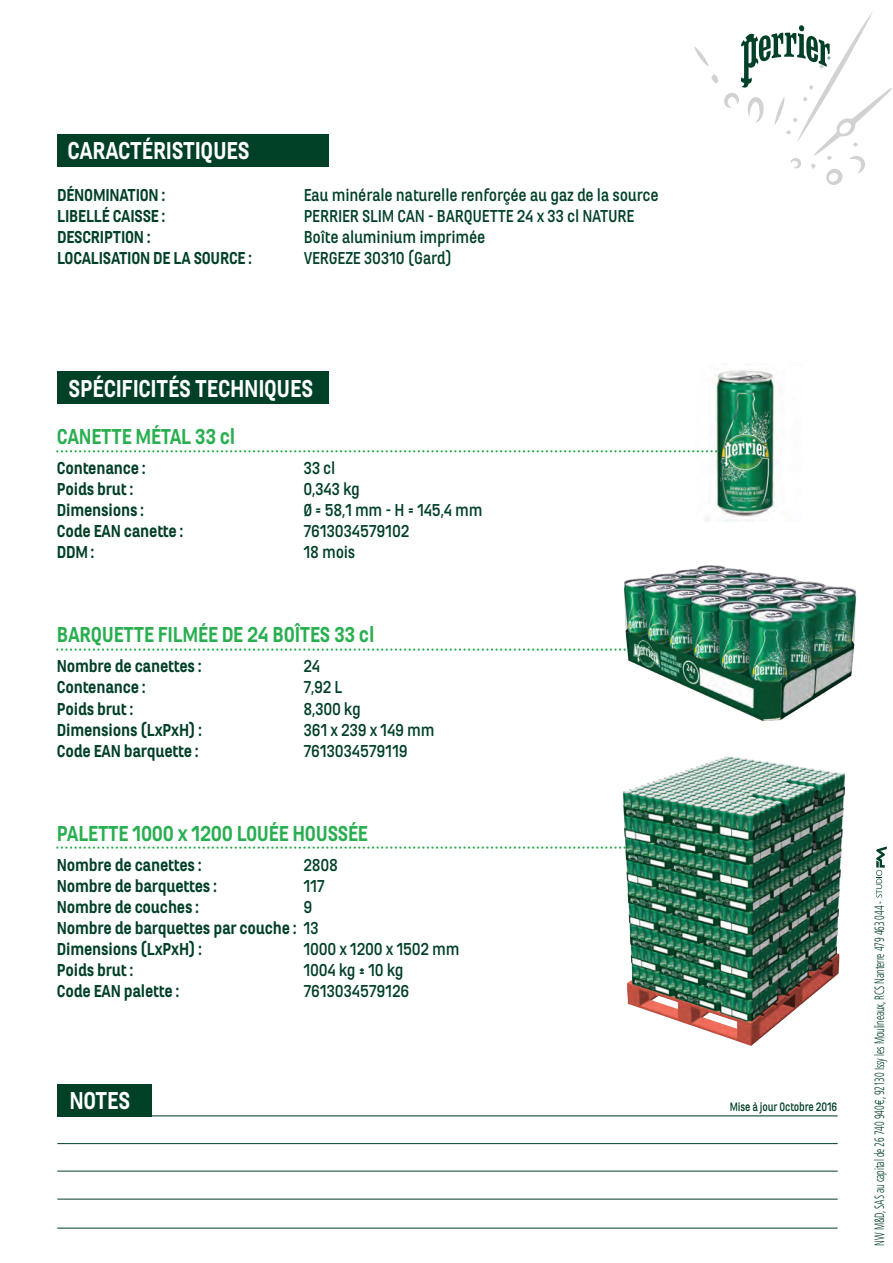
<style>
.page{position:relative;width:893px;height:1263px;background:#fff}
.page>*{position:absolute;margin:0;border:0;box-sizing:border-box;transform-origin:0 0}
.t1{font:900 25.5px "Marianina X Wd FY";letter-spacing:-.015em;color:#fff;scale:.85 1}
.t2{font:900 22.5px "Marianina X Wd FY";letter-spacing:-.015em;color:#29ae50;scale:.85 1}
.t3{font:900 18px/21px "Marianina X Wd FY";letter-spacing:-.015em;color:#004027;scale:.85 1}
.t4{font:700 18px "Marianina X Wd FY";letter-spacing:-.015em;color:#004027;scale:.85 1}
.t5{font:300 condensed 13.5px "Frutiger";letter-spacing:-.01em;color:#004027;scale:.72 1}
.t6{font:700 12.75px "Marianina X Wd FY";letter-spacing:-.015em;color:#004027;scale:.78 1}
.s1{font-weight:700}
.s2{font-family:"Euro Sans";font-weight:400;font-stretch:normal}
</style>
<div class="page">
<img style="left:697px;top:369px;width:81px;height:153px">
<img style="left:624px;top:565px;width:232px;height:157px">
<img style="left:623px;top:756px;width:222px;height:290px">
<div style="left:57px;top:134px;width:272px;height:33px;background:#004027"></div>
<div style="left:57px;top:371px;width:272px;height:33px;background:#004027"></div>
<hr style="left:57px;top:1115px;width:781px;height:1px;background:#004027">
<svg style="left:57px;top:450px;width:660px;height:2px"></svg>
<svg style="left:57px;top:648px;width:570px;height:3px"></svg>
<svg style="left:57px;top:846px;width:568px;height:3px"></svg>
<hr style="left:57px;top:1143px;width:781px;height:1px;background:#004027">
<hr style="left:57px;top:1199px;width:781px;height:1px;background:#004027">
<hr style="left:57px;top:1171px;width:781px;height:1px;background:#004027">
<hr style="left:57px;top:1228px;width:781px;height:1px;background:#004027">
<svg style="left:876px;top:846px;width:11px;height:52px"></svg>
<div style="left:57px;top:1083px;width:95px;height:33px;background:#004027"></div>
<svg style="left:694px;top:12px;width:198px;height:173px"></svg>
<h1 class="t1" style="left:68px;top:137px;width:216px">CARACTÉRISTIQUES</h1>
<p class="t3" style="left:57px;top:185px;width:128px">DÉNOMINATION :</p>
<p class="t4" style="left:304px;top:185px;width:419px">Eau minérale naturelle renforçée au gaz de la source</p>
<p class="t3" style="left:57px;top:206px;width:129px">LIBELLÉ CAISSE :</p>
<p class="t4" style="left:304px;top:206px;width:391px">PERRIER SLIM CAN - BARQUETTE 24 x 33 cl NATURE</p>
<p class="t3" style="left:57px;top:227px;width:111px">DESCRIPTION :</p>
<p class="t4" style="left:304px;top:227px;width:215px">Boîte aluminium imprimée</p>
<p class="t3" style="left:57px;top:248px;width:231px">LOCALISATION DE LA SOURCE :</p>
<p class="t4" style="left:304px;top:248px;width:176px">VERGEZE 30310 (Gard)</p>
<h1 class="t1" style="left:68px;top:375px;width:289px">SPÉCIFICITÉS TECHNIQUES</h1>
<p class="t2" style="left:57px;top:425px;width:211px">CANETTE MÉTAL 33 cl</p>
<p class="t3" style="left:57px;top:458px;width:106px">Contenance :</p>
<p class="t4" style="left:303px;top:459px;width:39px">33 cl</p>
<p class="t3" style="left:57px;top:479px;width:91px">Poids brut :</p>
<p class="t4" style="left:303px;top:480px;width:68px">0,343 kg</p>
<p class="t3" style="left:57px;top:500px;width:104px">Dimensions :</p>
<p class="t4" style="left:303px;top:501px;width:212px">Ø = 58,1 mm - H = 145,4 mm</p>
<p class="t3" style="left:57px;top:521px;width:150px">Code EAN canette :</p>
<p class="t4" style="left:303px;top:522px;width:126px">7613034579102</p>
<p class="t3" style="left:57px;top:542px;width:45px">DDM :</p>
<p class="t4" style="left:303px;top:543px;width:63px">18 mois</p>
<p class="t2" style="left:57px;top:623px;width:375px">BARQUETTE FILMÉE DE 24 BOÎTES 33 cl</p>
<p class="t3" style="left:57px;top:656px;width:171px">Nombre de canettes :</p>
<p class="t4" style="left:303px;top:657px;width:21px">24</p>
<p class="t3" style="left:57px;top:677px;width:106px">Contenance :</p>
<p class="t4" style="left:303px;top:678px;width:47px">7,92 L</p>
<p class="t3" style="left:57px;top:698px;width:91px">Poids brut :</p>
<p class="t4" style="left:303px;top:699px;width:69px">8,300 kg</p>
<p class="t3" style="left:57px;top:719px;width:172px">Dimensions (LxPxH) :</p>
<p class="t4" style="left:303px;top:720px;width:156px">361 x 239 x 149 mm</p>
<p class="t3" style="left:57px;top:740px;width:168px">Code EAN barquette :</p>
<p class="t4" style="left:303px;top:741px;width:124px">7613034579119</p>
<p class="t2" style="left:57px;top:821px;width:368px">PALETTE 1000 x 1200 LOUÉE HOUSSÉE</p>
<p class="t3" style="left:57px;top:854px;width:171px">Nombre de canettes :</p>
<p class="t4" style="left:303px;top:855px;width:42px">2808</p>
<p class="t3" style="left:57px;top:875px;width:189px">Nombre de barquettes :</p>
<p class="t4" style="left:303px;top:876px;width:27px">117</p>
<p class="t3" style="left:57px;top:896px;width:169px">Nombre de couches :</p>
<p class="t3" style="left:57px;top:896px;width:309px;text-indent:246px"><span class="s1">9<br></span>Nombre de barquettes par couche : <span class="s1">13<br></span>Dimensions (LxPxH) :</p>
<p class="t4" style="left:303px;top:939px;width:185px">1000 x 1200 x 1502 mm</p>
<p class="t3" style="left:57px;top:959px;width:91px">Poids brut :</p>
<p class="t4" style="left:303px;top:960px;width:119px">1004 kg ± 10 kg</p>
<p class="t3" style="left:57px;top:980px;width:145px">Code EAN palette :</p>
<p class="t4" style="left:303px;top:981px;width:126px">7613034579126</p>
<h1 class="t1" style="left:69px;top:1086px;width:73px">NOTES</h1>
<p class="t6" style="left:730px;top:1099px;width:139px">Mise à jour Octobre 2016</p>
<p class="t5" style="left:872px;top:1246px;width:481px;rotate:-90deg">NW M&amp;D, SAS au capital de 26 740 940<span class="s2">€</span>, 92130 Issy les Moulineaux, RCS Nanterre 479 463 044 -</p>
</div>
